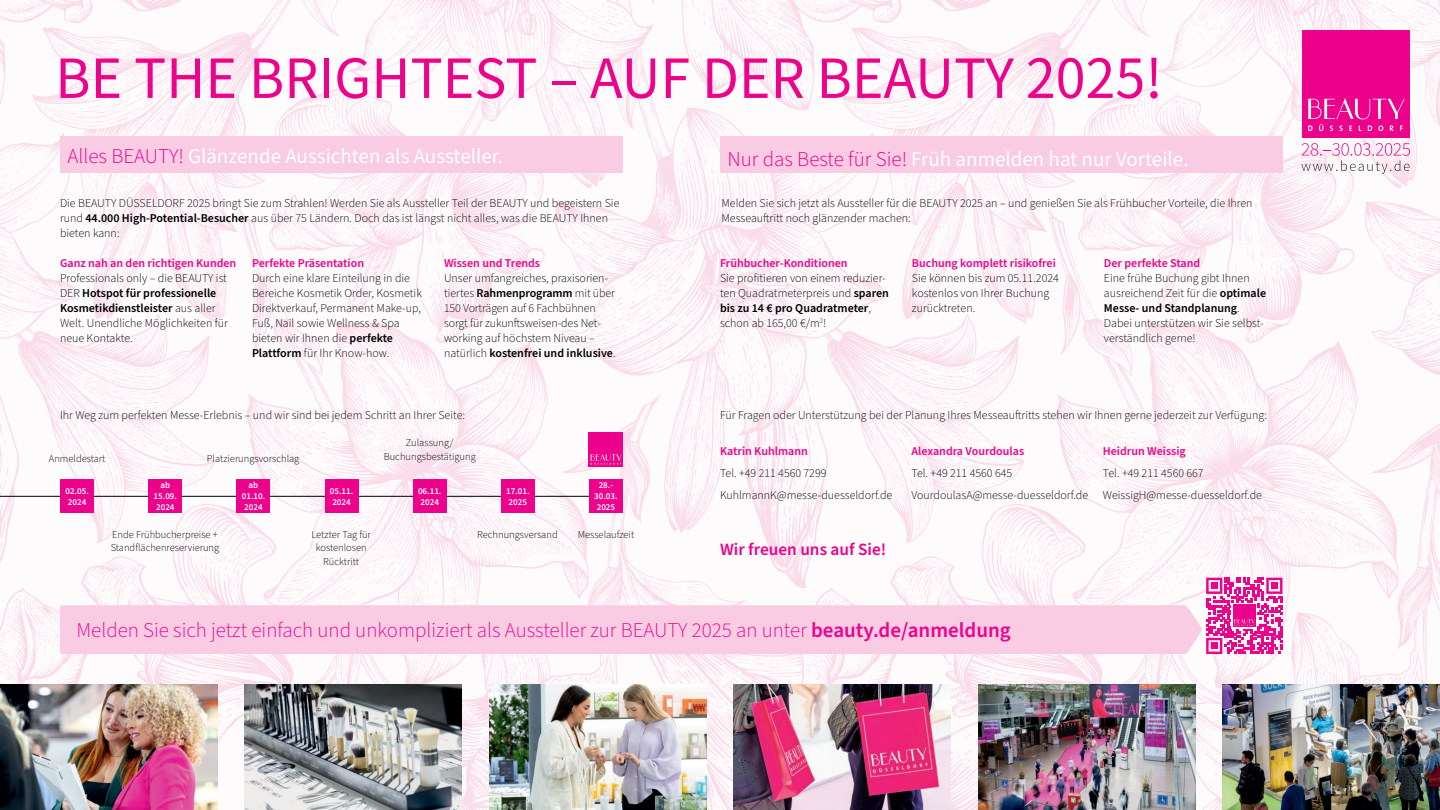
<style>
.page{position:relative;width:1440px;height:810px;background:#fff}
.page>*{position:absolute;margin:0;border:0;box-sizing:border-box;transform-origin:0 0}
.t1{font:60.07px "Source Sans 3";color:#ed028c}
.t2{font:300 21px "Source Sans Pro";color:#ed028c}
.t3{font:21px "Source Sans 3";color:#fff}
.t4{font:600 17.25px "Source Sans Pro";color:#ed028c}
.t5{font:300 12px/15px "Source Sans Pro";color:#000}
.t6{font:600 12px "Source Sans Pro";color:#ed028c}
.t7{font:300 10.5px/13.5px "Source Sans Pro";color:#000;text-align:center}
.t8{font:600 9px/10.8px "Source Sans 3";color:#fff}
.s1{font-weight:300;color:#ed028c}
.s2{font-weight:600}
</style>
<div class="page">
<img style="left:0;top:0;width:1440px;height:810px">
<img style="left:978px;top:685px;width:218px;height:125px">
<img style="left:734px;top:685px;width:217px;height:125px">
<img style="left:1222px;top:685px;width:218px;height:125px">
<div style="left:60px;top:136px;width:562px;height:37px;background:#f9cce4"></div>
<div style="left:720px;top:136px;width:562px;height:37px;background:#f9cce4"></div>
<img style="left:0;top:685px;width:218px;height:125px">
<img style="left:244px;top:685px;width:218px;height:125px">
<img style="left:489px;top:685px;width:218px;height:125px">
<hr style="left:0;top:496px;width:616px;height:1px;background:#000">
<div style="left:60px;top:479px;width:34px;height:34px;background:#ed028c"></div>
<div style="left:148px;top:479px;width:34px;height:34px;background:#ed028c"></div>
<div style="left:237px;top:479px;width:33px;height:34px;background:#ed028c"></div>
<div style="left:325px;top:479px;width:34px;height:34px;background:#ed028c"></div>
<div style="left:413px;top:479px;width:34px;height:34px;background:#ed028c"></div>
<div style="left:501px;top:479px;width:34px;height:34px;background:#ed028c"></div>
<div style="left:589px;top:479px;width:34px;height:34px;background:#ed028c"></div>
<div style="left:589px;top:432px;width:34px;height:35px;background:#ed028c"></div>
<svg style="left:591px;top:454px;width:31px;height:11px"></svg>
<div style="left:60px;top:605px;width:1142px;height:49px;background:#f9cce4"></div>
<svg style="left:1206px;top:578px;width:76px;height:76px"></svg>
<div style="left:1302px;top:30px;width:107px;height:108px;background:#ed028c"></div>
<svg style="left:1308px;top:98px;width:97px;height:33px"></svg>
<svg style="left:1301px;top:143px;width:109px;height:31px"></svg>
<h1 class="t1" style="left:55px;top:38px;width:1109px">BE THE BRIGHTEST – AUF DER BEAUTY 2025!</h1>
<h2 class="t3" style="left:68px;top:142px;width:437px"><span class="s1">Alles BEAUTY!</span> Glänzende Aussichten als Aussteller.</h2>
<h2 class="t3" style="left:728px;top:145px;width:463px"><span class="s1">Nur das Beste für Sie!</span> Früh anmelden hat nur Vorteile.</h2>
<p class="t5" style="left:60px;top:195px;width:561px">Die BEAUTY DÜSSELDORF 2025 bringt Sie zum Strahlen! Werden Sie als Aussteller Teil der BEAUTY und begeistern Sie rund <span class="s2">44.000 High-Potential-Besucher</span> aus über 75 Ländern. Doch das ist längst nicht alles, was die BEAUTY Ihnen bieten kann:</p>
<p class="t6" style="left:60px;top:255px;width:178px">Ganz nah an den richtigen Kunden</p>
<p class="t5" style="left:60px;top:270px;width:169px">Professionals only – die BEAUTY ist<br>DER <span class="s2">Hotspot für professionelle<br>Kosmetikdienstleister</span> aus aller<br>Welt. Unendliche Möglichkeiten für neue Kontakte.</p>
<p class="t6" style="left:252px;top:255px;width:114px">Perfekte Präsentation</p>
<p class="t5" style="left:252px;top:270px;width:171px">Durch eine klare Einteilung in die<br>Bereiche Kosmetik Order, Kosmetik<br>Direktverkauf, Permanent Make-up,<br>Fuß, Nail sowie Wellness &amp; Spa bieten wir Ihnen die <span class="s2">perfekte<br>Plattform</span> für Ihr Know-how.</p>
<p class="t6" style="left:444px;top:255px;width:98px">Wissen und Trends</p>
<p class="t5" style="left:444px;top:270px;width:173px">Unser umfangreiches, praxisorien&shy;tiertes <span class="s2">Rahmenprogramm</span> mit über 150 Vorträgen auf 6 Fachbühnen sorgt für zukunftsweisen-des Net&shy;working auf höchstem Niveau – natürlich <span class="s2">kostenfrei und inklusive</span>.</p>
<p class="t5" style="left:60px;top:408px;width:407px">Ihr Weg zum perfekten Messe-Erlebnis – und wir sind bei jedem Schritt an Ihrer Seite:</p>
<p class="t7" style="left:49px;top:452px;width:58px">Anmeldestart</p>
<p class="t7" style="left:207px;top:452px;width:94px">Platzierungsvorschlag</p>
<p class="t7" style="left:384px;top:436px;width:94px">Zulassung/<br>Buchungsbestätigung</p>
<p class="t8" style="left:66px;top:486px;width:25px">02.05.<br>2024</p>
<p class="t8" style="left:154px;top:480px;width:25px;text-align:center">ab<br>15.09.<br>2024</p>
<p class="t8" style="left:242px;top:480px;width:25px;text-align:center">ab<br>01.10.<br>2024</p>
<p class="t8" style="left:330px;top:486px;width:25px">05.11.<br>2024</p>
<p class="t8" style="left:418px;top:486px;width:25px">06.11.<br>2024</p>
<p class="t8" style="left:506px;top:486px;width:25px">17.01.<br>2025</p>
<p class="t8" style="left:594px;top:480px;width:25px;text-align:center">28.-<br>30.03.<br>2025</p>
<p class="t7" style="left:111px;top:528px;width:110px;text-align:left">Ende Frühbucherpreise +<br>Standflächenreservierung</p>
<p class="t7" style="left:312px;top:528px;width:61px">Letzter Tag für kostenlosen<br>Rücktritt</p>
<p class="t7" style="left:477px;top:528px;width:82px">Rechnungsversand</p>
<p class="t7" style="left:578px;top:528px;width:58px">Messelaufzeit</p>
<p class="t5" style="left:722px;top:195px;width:533px">Melden Sie sich jetzt als Aussteller für die BEAUTY 2025 an – und genießen Sie als Frühbucher Vorteile, die Ihren<br>Messeauftritt noch glänzender machen:</p>
<p class="t6" style="left:720px;top:255px;width:129px">Frühbucher-Konditionen</p>
<p class="t5" style="left:720px;top:270px;width:170px">Sie profitieren von einem reduzier&shy;ten Quadratmeterpreis und <span class="s2">sparen bis zu 14 € pro Quadratmeter</span>, schon ab 165,00 €/m<sup>2</sup>!</p>
<p class="t6" style="left:912px;top:255px;width:145px">Buchung komplett risikofrei</p>
<p class="t5" style="left:912px;top:270px;width:148px">Sie können bis zum 05.11.2024 kostenlos von Ihrer Buchung zurücktreten.</p>
<p class="t6" style="left:1104px;top:255px;width:98px">Der perfekte Stand</p>
<p class="t5" style="left:1104px;top:270px;width:164px">Eine frühe Buchung gibt Ihnen ausreichend Zeit für die <span class="s2">optimale<br>Messe- und Standplanung</span>.<br>Dabei unterstützen wir Sie selbst&shy;verständlich gerne!</p>
<p class="t5" style="left:720px;top:408px;width:549px">Für Fragen oder Unterstützung bei der Planung Ihres Messeauftritts stehen wir Ihnen gerne jederzeit zur Verfügung:</p>
<p class="t6" style="left:720px;top:443px;width:89px">Katrin Kuhlmann</p>
<p class="t5" style="left:720px;top:462px;width:174px;line-height:22px">Tel. +49 211 4560 7299<br>KuhlmannK@messe-duesseldorf.de</p>
<p class="t6" style="left:1103px;top:443px;width:84px">Heidrun Weissig</p>
<p class="t5" style="left:1103px;top:462px;width:161px;line-height:22px">Tel. +49 211 4560 667<br>WeissigH@messe-duesseldorf.de</p>
<p class="t6" style="left:911px;top:443px;width:114px">Alexandra Vourdoulas</p>
<p class="t5" style="left:911px;top:462px;width:178px;line-height:22px">Tel. +49 211 4560 645<br>VourdoulasA@messe-duesseldorf.de</p>
<h3 class="t4" style="left:720px;top:537px;width:168px">Wir freuen uns auf Sie!</h3>
<h2 class="t2" style="left:76px;top:616px;width:936px">Melden Sie sich jetzt einfach und unkompliziert als Aussteller zur BEAUTY 2025 an unter <span class="s2">beauty.de/anmeldung</span></h2>
</div>
